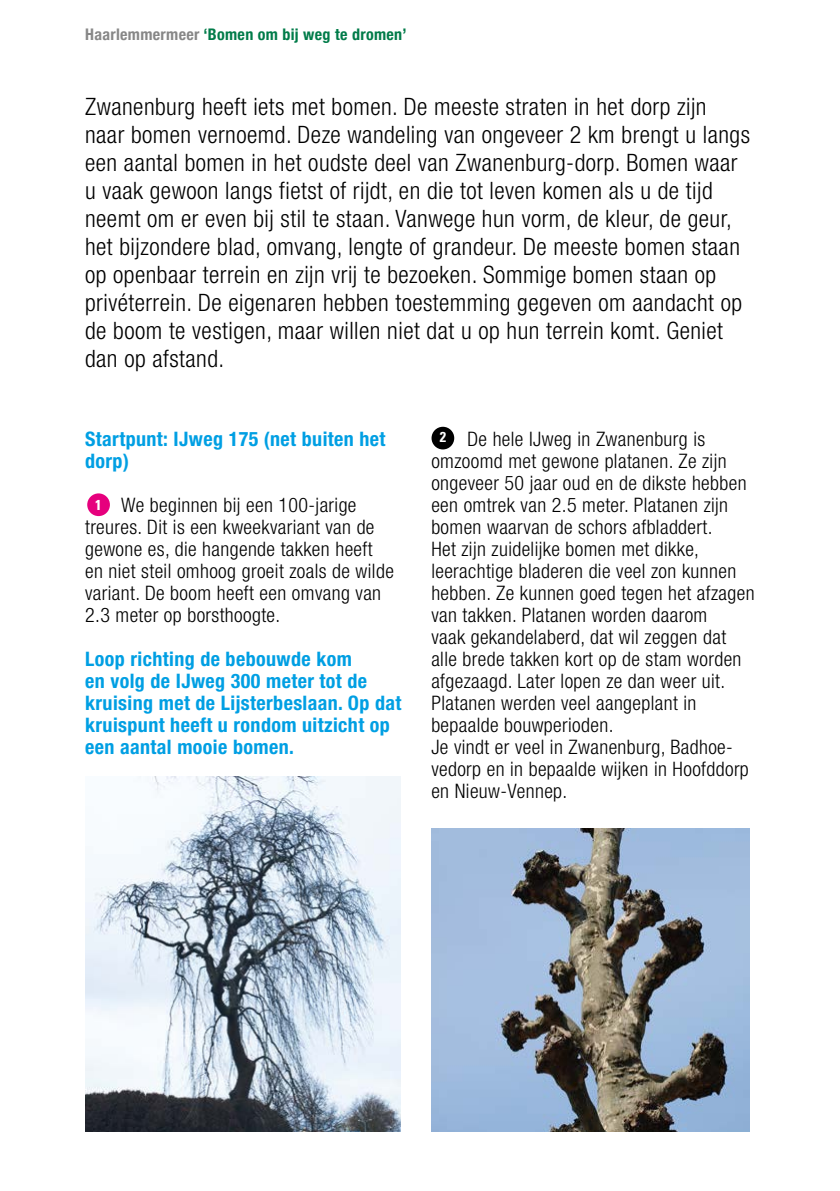
<style>
.page{position:relative;width:840px;height:1191px;background:#fff}
.page>*{position:absolute;margin:0;border:0;box-sizing:border-box;transform-origin:0 0}
.t1{font:300 condensed 24px/28px "Helvetica Neue LT";letter-spacing:.02em;color:#000}
.t2{font:300 condensed 20px/22px "Helvetica Neue LT";letter-spacing:.02em;color:#000}
.t3{font:700 condensed 20px/22px "Helvetica Neue LT";letter-spacing:.02em;color:#009fe3}
.t4{font:700 condensed 16px "Helvetica Neue";letter-spacing:.02em;color:#007b49}
.t5{font:700 condensed 14.4px "Univers LT";color:#fff}
.s1{color:#878787}
</style>
<div class="page">
<div style="left:87px;top:493px;width:23px;height:23px;background:#e6007d;border-radius:50%"></div>
<div style="left:431px;top:427px;width:23px;height:22px;background:#000;border-radius:50%"></div>
<img style="left:85px;top:777px;width:315px;height:354px">
<img style="left:431px;top:828px;width:318px;height:303px">
<p class="t4" style="left:85px;top:21px;width:323px"><span class="s1">Haarlemmermeer</span> ‘Bomen om bij weg te dromen’</p>
<p class="t1" style="left:85px;top:93px;width:666px">Zwanenburg heeft iets met bomen. De meeste straten in het dorp zijn naar bomen vernoemd. Deze wandeling van ongeveer 2 km brengt u langs een aantal bomen in het oudste deel van Zwanenburg-dorp. Bomen waar u vaak gewoon langs fietst of rijdt, en die tot leven komen als u de tijd neemt om er even bij stil te staan. Vanwege hun vorm, de kleur, de geur, het bijzondere blad, omvang, lengte of grandeur. De meeste bomen staan op openbaar terrein en zijn vrij te bezoeken. Sommige bomen staan op privéterrein. De eigenaren hebben toestemming gegeven om aandacht op de boom te vestigen, maar willen niet dat u op hun terrein komt. Geniet dan op afstand.</p>
<p class="t3" style="left:85px;top:428px;width:302px">Startpunt: IJweg 175 (net buiten het dorp)</p>
<p class="t2" style="left:85px;top:494px;width:310px;text-indent:36px">We beginnen bij een 100-jarige treures. Dit is een kweekvariant van de gewone es, die hangende takken heeft en niet steil omhoog groeit zoals de wilde variant. De boom heeft een omvang van 2.3 meter op borsthoogte.</p>
<p class="t3" style="left:85px;top:648px;width:318px">Loop richting de bebouwde kom<br>en volg de IJweg 300 meter tot de kruising met de Lijsterbeslaan. Op dat kruispunt heeft u rondom uitzicht op een aantal mooie bomen.</p>
<p class="t5" style="left:95px;top:496px;width:8px">1</p>
<p class="t2" style="left:431px;top:428px;width:324px;text-indent:36px">De hele IJweg in Zwanenburg is omzoomd met gewone platanen. Ze zijn ongeveer 50 jaar oud en de dikste hebben een omtrek van 2.5 meter. Platanen zijn bomen waarvan de schors afbladdert.<br>Het zijn zuidelijke bomen met dikke, leerachtige bladeren die veel zon kunnen hebben. Ze kunnen goed tegen het afzagen van takken. Platanen worden daarom<br>vaak gekandelaberd, dat wil zeggen dat alle brede takken kort op de stam worden afgezaagd. Later lopen ze dan weer uit.<br>Platanen werden veel aangeplant in bepaalde bouwperioden.<br>Je vindt er veel in Zwanenburg, Badhoe&shy;vedorp en in bepaalde wijken in Hoofddorp en Nieuw-Vennep.</p>
<p class="t5" style="left:439px;top:428px;width:8px">2</p>
</div>
